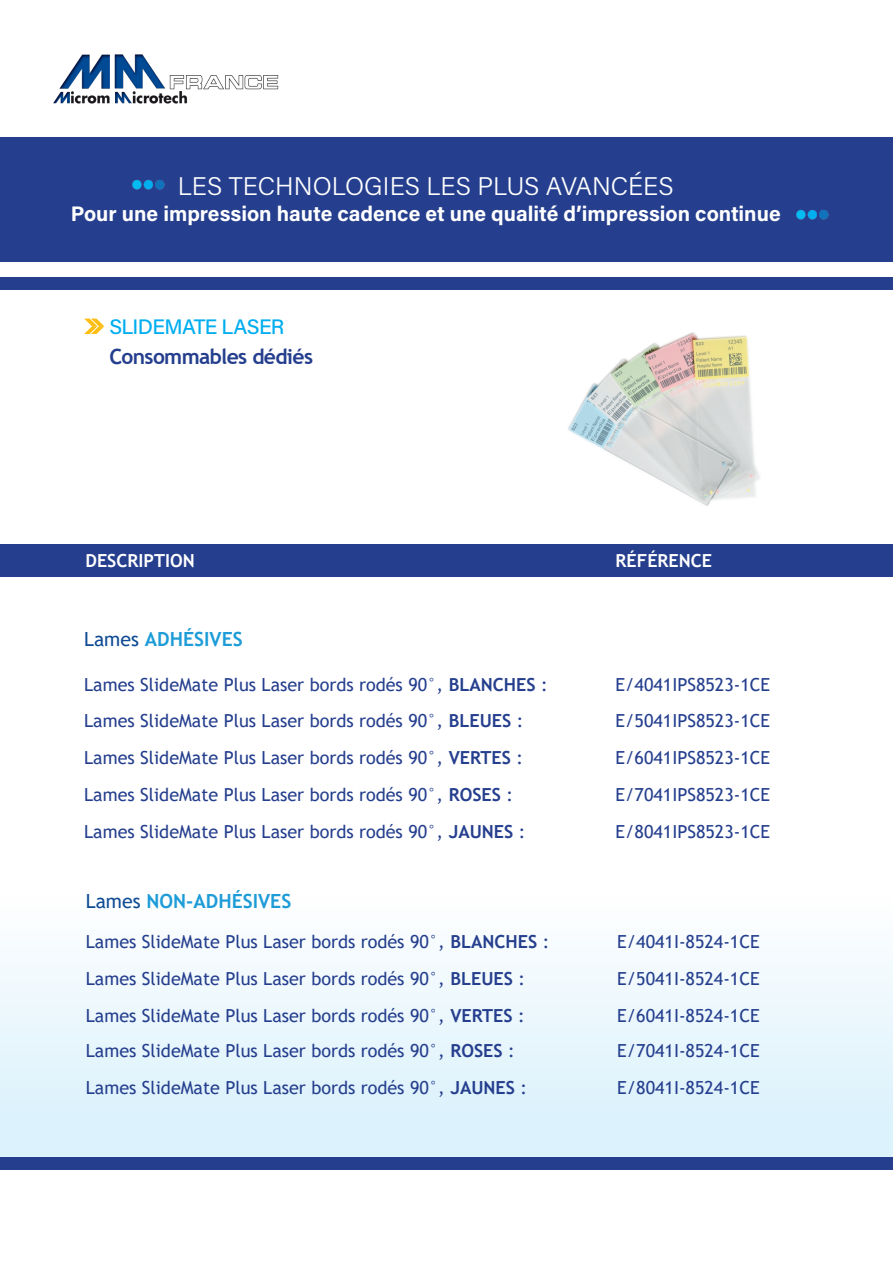
<style>
.page{position:relative;width:893px;height:1263px;background:#fff}
.page>*{position:absolute;margin:0;border:0;box-sizing:border-box;transform-origin:0 0}
.t1{font:300 25.5px "Acumin Pro";color:#fff}
.t2{font:700 21px "Acumin Pro";color:#fff}
.t3{font:700 21px "Trebuchet MS";letter-spacing:-.03em;color:#253f8e}
.t4{font:21px "Acumin Variable Concept";letter-spacing:-.03em;color:#00aeef}
.t5{font:700 19.5px "Trebuchet MS";color:#1d9cd8}
.t6{font:18px "Trebuchet MS";color:#253f8e}
.t7{font:700 18px "Trebuchet MS";color:#fff}
.s1{font-weight:400;color:#0f4c94}
.s2{font-weight:700}
</style>
<div class="page">
<div style="left:0;top:803px;width:893px;height:366px;background:linear-gradient(to bottom,#fff,#d8f0fb)"></div>
<img style="left:53px;top:54px;width:226px;height:50px">
<div style="left:0;top:1157px;width:893px;height:12px;background:#253f8e"></div>
<img style="left:568px;top:332px;width:192px;height:174px">
<div style="left:0;top:545px;width:893px;height:32px;background:#253f8e"></div>
<div style="left:0;top:277px;width:893px;height:13px;background:#253f8e"></div>
<div style="left:0;top:137px;width:893px;height:124px;background:#253f8e"></div>
<img style="left:132px;top:179px;width:33px;height:11px">
<img style="left:796px;top:209px;width:33px;height:11px">
<svg style="left:84px;top:319px;width:20px;height:15px"></svg>
<p class="t1" style="left:178px;top:169px;width:497px">LES TECHNOLOGIES LES PLUS AVANCÉES</p>
<p class="t2" style="left:71px;top:198px;width:711px">Pour une impression haute cadence et une qualité d’impression continue</p>
<p class="t4" style="left:109px;top:312px;width:177px">SLIDEMATE LASER</p>
<p class="t3" style="left:109px;top:344px;width:205px">Consommables dédiés</p>
<p class="t7" style="left:85px;top:550px;width:111px">DESCRIPTION</p>
<p class="t7" style="left:616px;top:550px;width:98px">RÉFÉRENCE</p>
<p class="t5" style="left:84px;top:627px;width:160px"><span class="s1">Lames</span> ADHÉSIVES</p>
<p class="t6" style="left:84px;top:673px;width:465px">Lames SlideMate Plus Laser bords rodés 90°, <span class="s2">BLANCHES</span> :</p>
<p class="t6" style="left:615px;top:673px;width:156px">E/4041IPS8523-1CE</p>
<p class="t6" style="left:84px;top:709px;width:441px">Lames SlideMate Plus Laser bords rodés 90°, <span class="s2">BLEUES</span> :</p>
<p class="t6" style="left:615px;top:709px;width:156px">E/5041IPS8523-1CE</p>
<p class="t6" style="left:84px;top:746px;width:440px">Lames SlideMate Plus Laser bords rodés 90°, <span class="s2">VERTES</span> :</p>
<p class="t6" style="left:615px;top:746px;width:156px">E/6041IPS8523-1CE</p>
<p class="t6" style="left:84px;top:783px;width:430px">Lames SlideMate Plus Laser bords rodés 90°, <span class="s2">ROSES</span> :</p>
<p class="t6" style="left:615px;top:783px;width:156px">E/7041IPS8523-1CE</p>
<p class="t6" style="left:84px;top:820px;width:443px">Lames SlideMate Plus Laser bords rodés 90°, <span class="s2">JAUNES</span> :</p>
<p class="t6" style="left:615px;top:820px;width:156px">E/8041IPS8523-1CE</p>
<p class="t5" style="left:86px;top:889px;width:207px"><span class="s1">Lames</span> NON-ADHÉSIVES</p>
<p class="t6" style="left:86px;top:931px;width:465px">Lames SlideMate Plus Laser bords rodés 90°, <span class="s2">BLANCHES</span> :</p>
<p class="t6" style="left:617px;top:931px;width:144px">E/4041I-8524-1CE</p>
<p class="t6" style="left:86px;top:968px;width:441px">Lames SlideMate Plus Laser bords rodés 90°, <span class="s2">BLEUES</span> :</p>
<p class="t6" style="left:617px;top:968px;width:144px">E/5041I-8524-1CE</p>
<p class="t6" style="left:86px;top:1004px;width:440px">Lames SlideMate Plus Laser bords rodés 90°, <span class="s2">VERTES</span> :</p>
<p class="t6" style="left:617px;top:1004px;width:144px">E/6041I-8524-1CE</p>
<p class="t6" style="left:86px;top:1040px;width:430px">Lames SlideMate Plus Laser bords rodés 90°, <span class="s2">ROSES</span> :</p>
<p class="t6" style="left:617px;top:1040px;width:144px">E/7041I-8524-1CE</p>
<p class="t6" style="left:86px;top:1076px;width:443px">Lames SlideMate Plus Laser bords rodés 90°, <span class="s2">JAUNES</span> :</p>
<p class="t6" style="left:617px;top:1076px;width:144px">E/8041I-8524-1CE</p>
</div>
